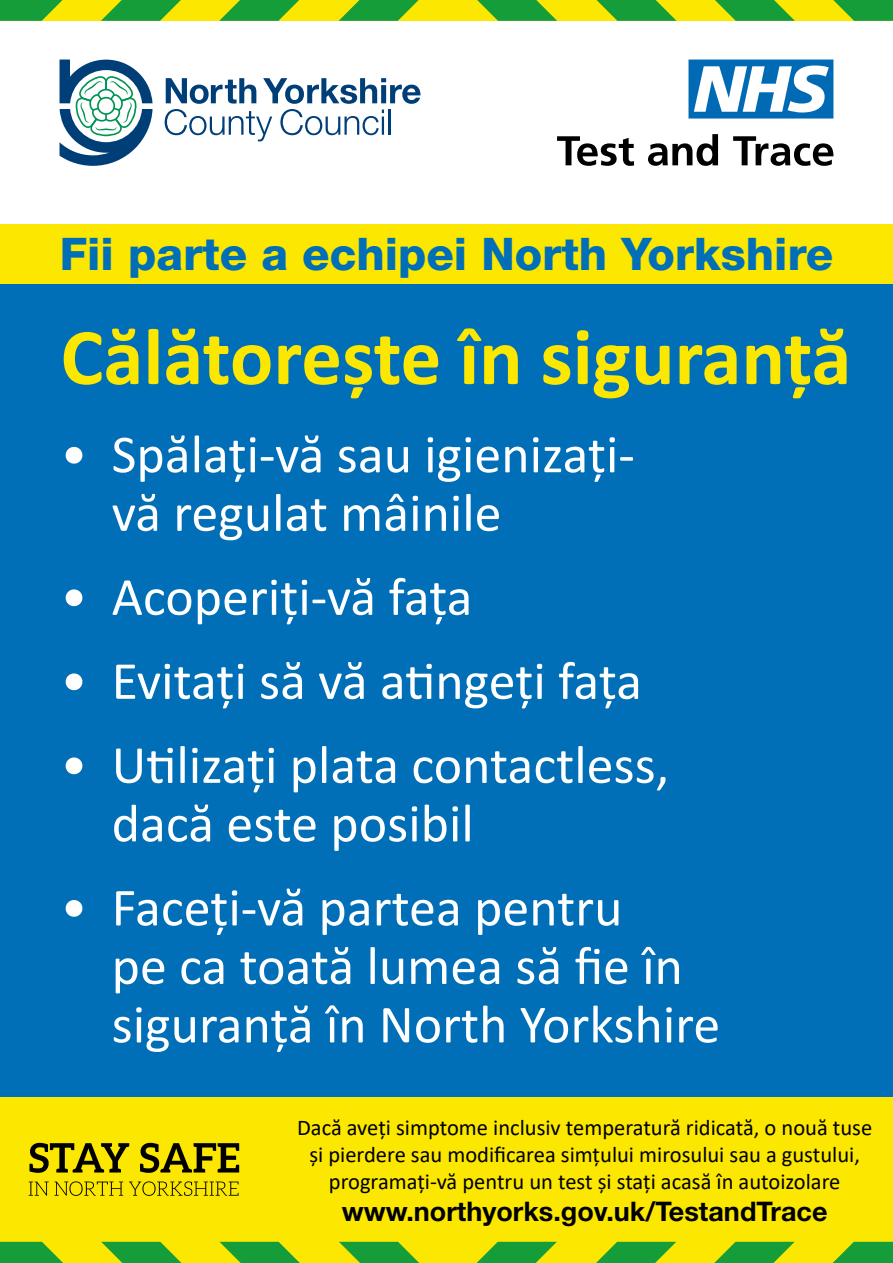
<style>
.page{position:relative;width:893px;height:1263px;background:#fff}
.page>*{position:absolute;margin:0;border:0;box-sizing:border-box;transform-origin:0 0}
.t1{font:700 81px "Calibri";color:#fbe700}
.t2{font:54px/58.5px "Calibri";color:#fff}
.t3{font:800 45px "Helvetica Neue LT Std";color:#006fb7}
.t4{font:700 27px "Helvetica Neue LT Std";color:#000}
.t5{font:22.5px/27px "Calibri";color:#000;text-align:center}
</style>
<div class="page">
<div style="left:0;top:284px;width:893px;height:813px;background:#006fb7"></div>
<svg style="left:688px;top:60px;width:145px;height:59px"></svg>
<svg style="left:557px;top:136px;width:77px;height:30px"></svg>
<svg style="left:648px;top:134px;width:70px;height:32px"></svg>
<svg style="left:733px;top:136px;width:100px;height:30px"></svg>
<svg style="left:165px;top:78px;width:255px;height:63px"></svg>
<hr style="left:388px;top:110px;width:3px;height:25px;background:#003e78">
<svg style="left:60px;top:60px;width:93px;height:106px"></svg>
<div style="left:0;top:1241px;width:893px;height:22px;background:#fbe700"></div>
<svg style="left:339px;top:1241px;width:80px;height:22px"></svg>
<svg style="left:219px;top:1241px;width:81px;height:22px"></svg>
<svg style="left:101px;top:1241px;width:81px;height:22px"></svg>
<svg style="left:0;top:1241px;width:63px;height:22px"></svg>
<svg style="left:476px;top:1241px;width:81px;height:22px"></svg>
<svg style="left:596px;top:1241px;width:80px;height:22px"></svg>
<svg style="left:714px;top:1241px;width:81px;height:22px"></svg>
<svg style="left:832px;top:1241px;width:61px;height:22px"></svg>
<div style="left:0;top:1097px;width:893px;height:144px;background:#fbe700"></div>
<svg style="left:29px;top:1143px;width:210px;height:30px;background:#928700"></svg>
<svg style="left:29px;top:1181px;width:210px;height:15px;background:#ccbc00"></svg>
<div style="left:0;top:224px;width:893px;height:60px;background:#fbe700"></div>
<div style="left:0;top:0;width:893px;height:21px;background:#fbe700"></div>
<svg style="left:339px;top:0;width:80px;height:21px"></svg>
<svg style="left:219px;top:0;width:80px;height:21px"></svg>
<svg style="left:101px;top:0;width:80px;height:21px"></svg>
<svg style="left:0;top:0;width:63px;height:21px"></svg>
<svg style="left:477px;top:0;width:80px;height:21px"></svg>
<svg style="left:596px;top:0;width:80px;height:21px"></svg>
<svg style="left:715px;top:0;width:80px;height:21px"></svg>
<svg style="left:833px;top:0;width:60px;height:21px"></svg>
<p class="t3" style="left:60px;top:227px;width:775px">Fii parte a echipei North Yorkshire</p>
<h1 class="t1" style="left:61px;top:300px;width:792px">Călătorește în siguranță</h1>
<p class="t2" style="left:112px;top:424px;width:525px;text-indent:-51px">• Spălați-vă sau igienizați&shy;vă regulat mâinile</p>
<p class="t2" style="left:61px;top:566px;width:413px">• Acoperiți-vă fața</p>
<p class="t2" style="left:61px;top:650px;width:583px">• Evitați să vă atingeți fața</p>
<p class="t2" style="left:112px;top:734px;width:559px;text-indent:-51px">• Utilizați plata contactless, dacă este posibil</p>
<p class="t2" style="left:112px;top:877px;width:610px;text-indent:-51px">• Faceți-vă partea pentru<br>pe ca toată lumea să fie în siguranță în North Yorkshire</p>
<p class="t5" style="left:297px;top:1113px;width:577px">Dacă aveți simptome inclusiv temperatură ridicată, o nouă tuse și pierdere sau modificarea simțului mirosului sau a gustului, programați-vă pentru un test și stați acasă în autoizolare</p>
<p class="t4" style="left:342px;top:1195px;width:487px">www.northyorks.gov.uk/TestandTrace</p>
</div>
